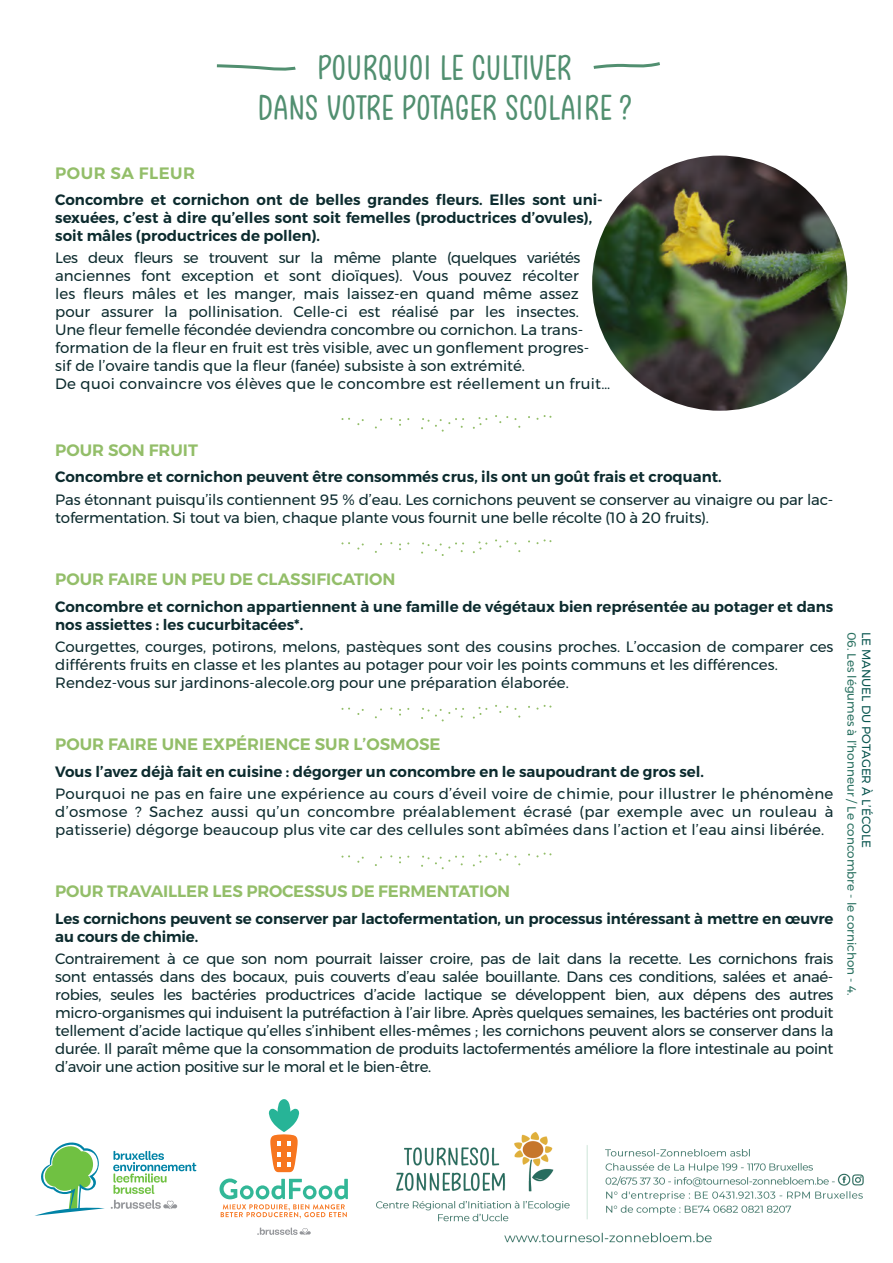
<style>
.page{position:relative;width:893px;height:1263px;background:#fff}
.page>*{position:absolute;margin:0;border:0;box-sizing:border-box;transform-origin:0 0}
.t1{font:33px/40.5px "Clambake October Six";color:#518f70;text-align:center}
.t2{font:600 16.5px "Montserrat";color:#93be69}
.t3{font:600 16.5px "Montserrat";letter-spacing:.03em;color:#93be69}
.t4{font:15px/18px "Montserrat";color:#0c2b2e}
.t5{font:600 15px/18px "Montserrat";color:#0c2b2e}
.t6{font:12px "Montserrat";color:#297060}
.t7{font:12px "Montserrat";color:#0a5650}
</style>
<div class="page">
<img style="left:376px;top:1131px;width:488px;height:112px">
<svg style="left:35px;top:1142px;width:162px;height:74px"></svg>
<svg style="left:269px;top:1099px;width:30px;height:73px"></svg>
<svg style="left:257px;top:1227px;width:54px;height:8px"></svg>
<svg style="left:219px;top:1178px;width:129px;height:40px"></svg>
<svg style="left:495px;top:539px;width:13px;height:8px"></svg>
<svg style="left:357px;top:543px;width:7px;height:6px"></svg>
<svg style="left:473px;top:541px;width:14px;height:12px"></svg>
<svg style="left:421px;top:542px;width:43px;height:14px"></svg>
<svg style="left:495px;top:705px;width:13px;height:8px"></svg>
<svg style="left:341px;top:707px;width:9px;height:3px"></svg>
<svg style="left:514px;top:708px;width:6px;height:10px"></svg>
<svg style="left:357px;top:709px;width:7px;height:6px"></svg>
<svg style="left:473px;top:707px;width:14px;height:12px"></svg>
<svg style="left:421px;top:708px;width:43px;height:13px"></svg>
<svg style="left:495px;top:853px;width:13px;height:8px"></svg>
<svg style="left:341px;top:855px;width:9px;height:3px"></svg>
<svg style="left:357px;top:857px;width:7px;height:6px"></svg>
<svg style="left:473px;top:855px;width:14px;height:11px"></svg>
<svg style="left:421px;top:856px;width:43px;height:13px"></svg>
<svg style="left:495px;top:415px;width:13px;height:8px"></svg>
<svg style="left:357px;top:419px;width:7px;height:6px"></svg>
<svg style="left:473px;top:417px;width:14px;height:12px"></svg>
<svg style="left:421px;top:418px;width:43px;height:14px"></svg>
<svg style="left:216px;top:64px;width:80px;height:7px"></svg>
<svg style="left:593px;top:62px;width:67px;height:7px"></svg>
<img style="left:592px;top:156px;width:255px;height:255px;border-radius:128px">
<h1 class="t1" style="left:257px;top:47px;width:375px">POURQUOI LE CULTIVER<br>DANS VOTRE POTAGER SCOLAIRE ?</h1>
<p class="t3" style="left:55px;top:160px;width:141px">POUR SA FLEUR</p>
<p class="t5" style="left:55px;top:191px;width:549px">Concombre et cornichon ont de belles grandes fleurs. Elles sont uni&shy;sexuées, c’est à dire qu’elles sont soit femelles (productrices d’ovules), soit mâles (productrices de pollen).</p>
<p class="t4" style="left:55px;top:249px;width:556px">Les deux fleurs se trouvent sur la même plante (quelques variétés anciennes font exception et sont dioïques). Vous pouvez récolter<br>les fleurs mâles et les manger, mais laissez-en quand même assez pour assurer la pollinisation. Celle-ci est réalisé par les insectes.<br>Une fleur femelle fécondée deviendra concombre ou cornichon. La trans&shy;formation de la fleur en fruit est très visible, avec un gonflement progres-<br>sif de l’ovaire tandis que la fleur (fanée) subsiste à son extrémité.<br>De quoi convaincre vos élèves que le concombre est réellement un fruit…</p>
<p class="t2" style="left:55px;top:437px;width:144px">POUR SON FRUIT</p>
<p class="t5" style="left:55px;top:468px;width:668px">Concombre et cornichon peuvent être consommés crus, ils ont un goût frais et croquant.</p>
<p class="t4" style="left:55px;top:490px;width:780px">Pas étonnant puisqu’ils contiennent 95 % d’eau. Les cornichons peuvent se conserver au vinaigre ou par lac&shy;tofermentation. Si tout va bien, chaque plante vous fournit une belle récolte (10 à 20 fruits).</p>
<p class="t2" style="left:55px;top:566px;width:342px">POUR FAIRE UN PEU DE CLASSIFICATION</p>
<p class="t5" style="left:55px;top:597px;width:780px">Concombre et cornichon appartiennent à une famille de végétaux bien représentée au potager et dans nos assiettes : les cucurbitacées*.</p>
<p class="t4" style="left:55px;top:637px;width:780px">Courgettes, courges, potirons, melons, pastèques sont des cousins proches. L’occasion de comparer ces différents fruits en classe et les plantes au potager pour voir les points communs et les différences.<br>Rendez-vous sur jardinons-alecole.org pour une préparation élaborée.</p>
<p class="t2" style="left:55px;top:731px;width:387px">POUR FAIRE UNE EXPÉRIENCE SUR L’OSMOSE</p>
<p class="t5" style="left:55px;top:762px;width:650px">Vous l’avez déjà fait en cuisine : dégorger un concombre en le saupoudrant de gros sel.</p>
<p class="t4" style="left:55px;top:784px;width:780px;text-align:justify">Pourquoi ne pas en faire une expérience au cours d’éveil voire de chimie, pour illustrer le phénomène d’osmose ? Sachez aussi qu’un concombre préalablement écrasé (par exemple avec un rouleau à patisserie) dégorge beaucoup plus vite car des cellules sont abîmées dans l’action et l’eau ainsi libérée.</p>
<p class="t2" style="left:55px;top:878px;width:456px">POUR TRAVAILLER LES PROCESSUS DE FERMENTATION</p>
<p class="t5" style="left:55px;top:909px;width:780px">Les cornichons peuvent se conserver par lactofermentation, un processus intéressant à mettre en œuvre au cours de chimie.</p>
<p class="t4" style="left:55px;top:949px;width:780px;text-align:justify">Contrairement à ce que son nom pourrait laisser croire, pas de lait dans la recette. Les cornichons frais sont entassés dans des bocaux, puis couverts d’eau salée bouillante. Dans ces conditions, salées et anaé&shy;robies, seules les bactéries productrices d’acide lactique se développent bien, aux dépens des autres micro-organismes qui induisent la putréfaction à l’air libre. Après quelques semaines, les bactéries ont produit tellement d’acide lactique qu’elles s’inhibent elles-mêmes ; les cornichons peuvent alors se conserver dans la durée. Il paraît même que la consommation de produits lactofermentés améliore la flore intestinale au point d’avoir une action positive sur le moral et le bien-être.</p>
<p class="t6" style="left:861px;top:631px;width:365px;rotate:90deg">06. Les légumes à l’honneur / Le concombre - le cornichon - 4.</p>
<p class="t7" style="left:876px;top:631px;width:218px;rotate:90deg">LE MANUEL DU POTAGER À L’ÉCOLE</p>
</div>
